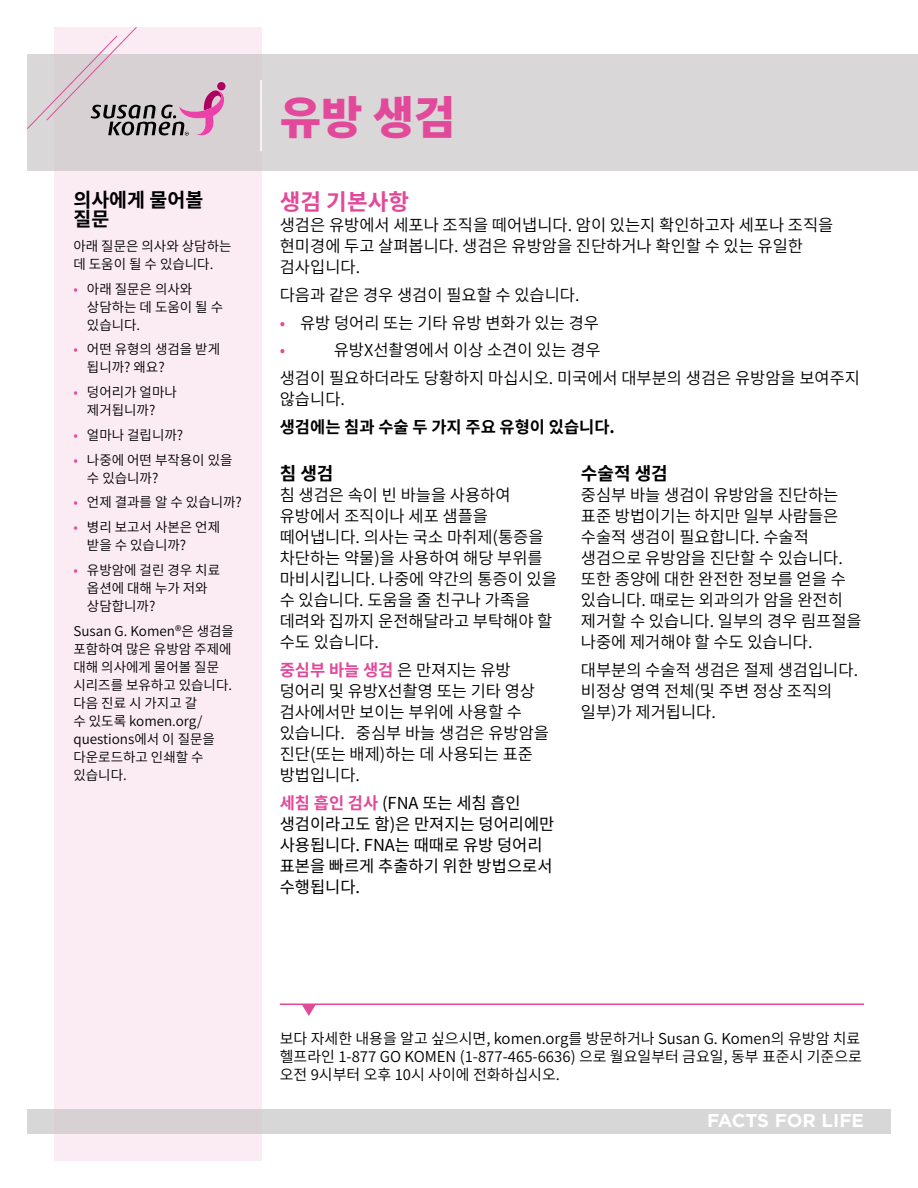
<style>
.page{position:relative;width:918px;height:1188px;background:#fff}
.page>*{position:absolute;margin:0;border:0;box-sizing:border-box;transform-origin:0 0}
.t1{font:800 45px "Source Han Sans KR";color:#e2499a}
.t2{font:700 22.5px "Source Han Sans KR";color:#e2499a}
.t3{font:700 19.5px/19.5px "Source Han Sans KR";color:#000}
.t4{font:700 18.6px "Gotham";color:#fff}
.t5{font:700 18px "Source Han Sans KR";color:#000}
.t6{font:16.5px/21px "Source Han Sans KR";color:#000}
.t7{font:16.5px/21px "Source Han Sans KR";color:#000}
.t8{font:700 16.5px "Source Han Sans KR";color:#000}
.t9{font:15px/18px "Source Han Sans KR";color:#000;text-align:justify}
.t10{font:13.5px/18px "Source Han Sans KR";color:#000}
.s1{color:#e24d9b}
.s2{font-weight:700;color:#e2499a}
</style>
<div class="page">
<div style="left:54px;top:27px;width:208px;height:1134px;background:#fbebf3"></div>
<div style="left:27px;top:54px;width:891px;height:117px;background:#d9d7d7"></div>
<hr style="left:260px;top:80px;width:2px;height:71px;background:#fff">
<hr style="left:280px;top:1004px;width:584px;height:1px;background:#e2499a">
<svg style="left:302px;top:1005px;width:14px;height:11px"></svg>
<div style="left:27px;top:1110px;width:864px;height:24px;background:#d8d7d7"></div>
<svg style="left:27px;top:27px;width:199px;height:109px"></svg>
<p class="t3" style="left:73px;top:190px;width:132px">의사에게 물어볼 질문</p>
<p class="t10" style="left:73px;top:237px;width:160px">아래 질문은 의사와 상담하는 데 도움이 될 수 있습니다.</p>
<p class="t10" style="left:87px;top:280px;width:138px;text-indent:-14px"><span class="s1">•</span> 아래 질문은 의사와 상담하는 데 도움이 될 수 있습니다.</p>
<p class="t10" style="left:87px;top:341px;width:135px;text-indent:-14px"><span class="s1">•</span> 어떤 유형의 생검을 받게 됩니까? 왜요?</p>
<p class="t10" style="left:73px;top:384px;width:105px;text-align:center"><span class="s1">•</span> 덩어리가 얼마나 제거됩니까?</p>
<p class="t10" style="left:73px;top:426px;width:111px"><span class="s1">•</span> 얼마나 걸립니까?</p>
<p class="t10" style="left:87px;top:451px;width:147px;text-indent:-14px"><span class="s1">•</span> 나중에 어떤 부작용이 있을 수 있습니까?</p>
<p class="t10" style="left:73px;top:494px;width:170px"><span class="s1">•</span> 언제 결과를 알 수 있습니까?</p>
<p class="t10" style="left:87px;top:519px;width:135px;text-indent:-14px"><span class="s1">•</span> 병리 보고서 사본은 언제 받을 수 있습니까?</p>
<p class="t10" style="left:87px;top:561px;width:135px;text-indent:-14px"><span class="s1">•</span> 유방암에 걸린 경우 치료 옵션에 대해 누가 저와 상담합니까?</p>
<p class="t10" style="left:73px;top:622px;width:162px">Susan G. Komen®은 생검을 포함하여 많은 유방암 주제에 대해 의사에게 물어볼 질문 시리즈를 보유하고 있습니다. 다음 진료 시 가지고 갈<br>수 있도록 komen.org/ questions에서 이 질문을 다운로드하고 인쇄할 수 있습니다.</p>
<h1 class="t1" style="left:280px;top:92px;width:177px">유방 생검</h1>
<h2 class="t2" style="left:280px;top:189px;width:131px">생검 기본사항</h2>
<p class="t6" style="left:280px;top:215px;width:555px">생검은 유방에서 세포나 조직을 떼어냅니다. 암이 있는지 확인하고자 세포나 조직을 현미경에 두고 살펴봅니다. 생검은 유방암을 진단하거나 확인할 수 있는 유일한 검사입니다.</p>
<p class="t6" style="left:280px;top:285px;width:301px">다음과 같은 경우 생검이 필요할 수 있습니다.</p>
<p class="t6" style="left:280px;top:309px;width:321px;line-height:27.8px"><span class="s1">•</span> 유방 덩어리 또는 기타 유방 변화가 있는 경우 <span class="s1">•</span></p>
<p class="t6" style="left:280px;top:337px;width:582px;line-height:27.8px;text-indent:54px">유방X선촬영에서 이상 소견이 있는 경우<br>생검이 필요하더라도 당황하지 마십시오. 미국에서 대부분의 생검은 유방암을 보여주지</p>
<p class="t6" style="left:280px;top:389px;width:67px">않습니다.</p>
<p class="t8" style="left:280px;top:417px;width:337px">생검에는 침과 수술 두 가지 주요 유형이 있습니다.</p>
<p class="t5" style="left:280px;top:464px;width:55px">침 생검</p>
<p class="t6" style="left:280px;top:485px;width:279px">침 생검은 속이 빈 바늘을 사용하여 유방에서 조직이나 세포 샘플을 떼어냅니다. 의사는 국소 마취제(통증을 차단하는 약물)을 사용하여 해당 부위를 마비시킵니다. 나중에 약간의 통증이 있을 수 있습니다. 도움을 줄 친구나 가족을 데려와 집까지 운전해달라고 부탁해야 할 수도 있습니다.</p>
<p class="t6" style="left:280px;top:660px;width:271px"><span class="s2">중심부 바늘 생검</span> 은 만져지는 유방 덩어리 및 유방X선촬영 또는 기타 영상 검사에서만 보이는 부위에 사용할 수 있습니다. 중심부 바늘 생검은 유방암을 진단(또는 배제)하는 데 사용되는 표준 방법입니다.</p>
<p class="t7" style="left:280px;top:793px;width:276px"><span class="s2">세침 흡인 검사</span> (FNA 또는 세침 흡인 생검이라고도 함)은 만져지는 덩어리에만 사용됩니다. FNA는 때때로 유방 덩어리 표본을 빠르게 추출하기 위한 방법으로서 수행됩니다.</p>
<p class="t5" style="left:581px;top:464px;width:88px">수술적 생검</p>
<p class="t6" style="left:581px;top:485px;width:282px">중심부 바늘 생검이 유방암을 진단하는 표준 방법이기는 하지만 일부 사람들은 수술적 생검이 필요합니다. 수술적 생검으로 유방암을 진단할 수 있습니다. 또한 종양에 대한 완전한 정보를 얻을 수 있습니다. 때로는 외과의가 암을 완전히 제거할 수 있습니다. 일부의 경우 림프절을 나중에 제거해야 할 수도 있습니다.</p>
<p class="t6" style="left:581px;top:660px;width:279px">대부분의 수술적 생검은 절제 생검입니다. 비정상 영역 전체(및 주변 정상 조직의 일부)가 제거됩니다.</p>
<p class="t9" style="left:280px;top:1029px;width:584px">보다 자세한 내용을 알고 싶으시면, komen.org를 방문하거나 Susan G. Komen의 유방암 치료 헬프라인 1-877 GO KOMEN (1-877-465-6636) 으로 월요일부터 금요일, 동부 표준시 기준으로 오전 9시부터 오후 10시 사이에 전화하십시오.</p>
<p class="t4" style="left:707px;top:1109px;width:158px">FACTS FOR LIFE</p>
</div>
